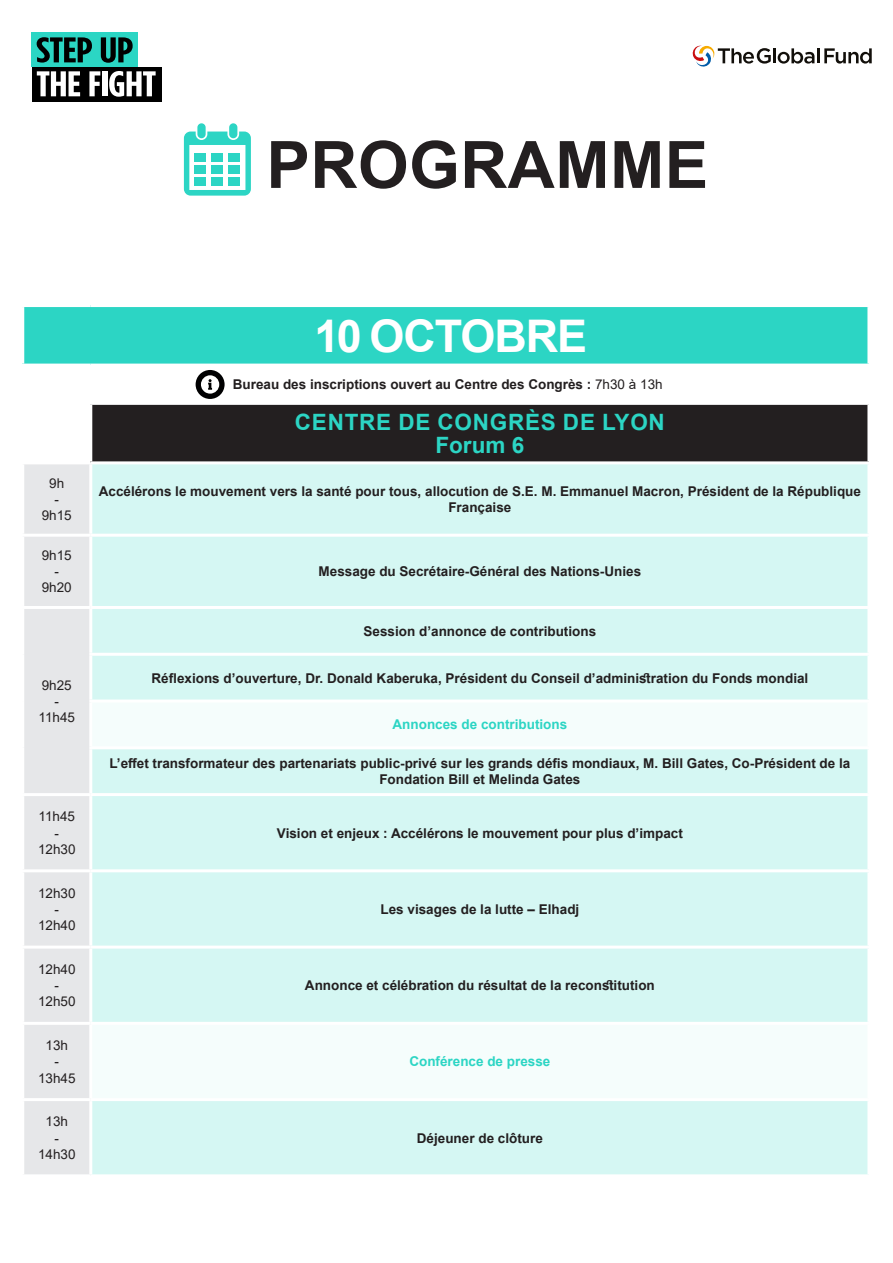
<style>
.page{position:relative;width:893px;height:1263px;background:#fff}
.page>*{position:absolute;margin:0;border:0;box-sizing:border-box;transform-origin:0 0}
.t1{font:700 65.4px "Arial";letter-spacing:.005em;color:#231f20}
.t2{font:700 45px "Arial";letter-spacing:-.025em;color:#fff}
.t3{font:700 22.5px/22.5px "Arial";letter-spacing:.035em;color:#2cd5c4;text-align:center}
.t4{font:700 13.5px/15.8px "Arial";color:#231f20;text-align:center}
.t5{font:13.5px/16.2px "Arial";color:#231f20;text-align:center}
.t6{font:700 13.5px "Arial";color:#2cd5c4}
.s1{font-weight:400}
</style>
<div class="page">
<svg style="left:692px;top:46px;width:79px;height:21px"></svg>
<hr style="left:773px;top:48px;width:3px;height:15px;background:#120f0a">
<svg style="left:778px;top:48px;width:36px;height:16px"></svg>
<hr style="left:817px;top:48px;width:3px;height:15px;background:#120f0a">
<svg style="left:824px;top:48px;width:48px;height:16px"></svg>
<svg style="left:184px;top:132px;width:67px;height:64px"></svg>
<div style="left:212px;top:177px;width:11px;height:8px;background:#2cd5c4"></div>
<div style="left:194px;top:177px;width:12px;height:8px;background:#2cd5c4"></div>
<div style="left:229px;top:165px;width:11px;height:8px;background:#2cd5c4"></div>
<div style="left:212px;top:165px;width:11px;height:8px;background:#2cd5c4"></div>
<div style="left:194px;top:165px;width:12px;height:8px;background:#2cd5c4"></div>
<div style="left:229px;top:153px;width:11px;height:8px;background:#2cd5c4"></div>
<div style="left:212px;top:153px;width:11px;height:8px;background:#2cd5c4"></div>
<div style="left:194px;top:153px;width:12px;height:8px;background:#2cd5c4"></div>
<div style="left:197px;top:123px;width:9px;height:15px;background:#2cd5c4;border-radius:4px"></div>
<div style="left:229px;top:123px;width:8px;height:15px;background:#2cd5c4;border-radius:4px"></div>
<div style="left:229px;top:177px;width:11px;height:8px;background:#2cd5c4"></div>
<div style="left:32px;top:32px;width:106px;height:35px;background:#2bd6c4"></div>
<div style="left:32px;top:67px;width:129px;height:35px;background:#000"></div>
<svg style="left:37px;top:37px;width:55px;height:26px"></svg>
<svg style="left:101px;top:37px;width:32px;height:26px"></svg>
<svg style="left:37px;top:71px;width:43px;height:25px"></svg>
<svg style="left:89px;top:71px;width:11px;height:25px"></svg>
<div style="left:102px;top:71px;width:5px;height:25px;background:#fff"></div>
<svg style="left:109px;top:71px;width:47px;height:26px"></svg>
<div style="left:23px;top:306px;width:846px;height:59px;background:#2cd5c4"></div>
<div style="left:91px;top:403px;width:778px;height:60px;background:#231f20"></div>
<div style="left:24px;top:464px;width:65px;height:710px;background:#e6e7e9"></div>
<div style="left:92px;top:464px;width:775px;height:710px;background:#d5f7f3"></div>
<svg style="left:92px;top:702px;width:775px;height:396px;fill:#d5f7f3"></svg>
<hr style="left:21px;top:534px;width:70px;height:3px;background:#fff">
<hr style="left:21px;top:606px;width:70px;height:3px;background:#fff">
<hr style="left:21px;top:793px;width:70px;height:3px;background:#fff">
<hr style="left:21px;top:869px;width:70px;height:3px;background:#fff">
<hr style="left:21px;top:945px;width:70px;height:3px;background:#fff">
<hr style="left:21px;top:1022px;width:70px;height:3px;background:#fff">
<hr style="left:21px;top:1098px;width:70px;height:3px;background:#fff">
<hr style="left:91px;top:534px;width:779px;height:3px;background:#fff">
<hr style="left:91px;top:606px;width:779px;height:3px;background:#fff">
<hr style="left:89px;top:653px;width:781px;height:3px;background:#fff">
<hr style="left:89px;top:699px;width:781px;height:3px;background:#fff">
<hr style="left:89px;top:746px;width:781px;height:3px;background:#fff">
<hr style="left:91px;top:793px;width:779px;height:3px;background:#fff">
<hr style="left:91px;top:869px;width:779px;height:3px;background:#fff">
<hr style="left:91px;top:945px;width:779px;height:3px;background:#fff">
<hr style="left:91px;top:1022px;width:779px;height:3px;background:#fff">
<hr style="left:91px;top:1098px;width:779px;height:3px;background:#fff">
<hr style="left:21px;top:304px;width:70px;height:3px;background:#fff">
<hr style="left:21px;top:307px;width:3px;height:57px;background:#fff">
<hr style="left:91px;top:304px;width:779px;height:3px;background:#fff">
<hr style="left:867px;top:307px;width:3px;height:57px;background:#fff">
<hr style="left:21px;top:364px;width:70px;height:3px;background:#fff">
<hr style="left:91px;top:364px;width:779px;height:3px;background:#fff">
<hr style="left:89px;top:402px;width:781px;height:3px;background:#fff">
<hr style="left:89px;top:405px;width:3px;height:56px;background:#fff">
<hr style="left:867px;top:405px;width:3px;height:56px;background:#fff">
<hr style="left:91px;top:461px;width:779px;height:3px;background:#fff">
<div style="left:196px;top:370px;width:29px;height:29px;background:#000001;border-radius:50%"></div>
<svg style="left:201px;top:375px;width:18px;height:19px"></svg>
<h1 class="t1" style="left:266px;top:119px;width:443px">programME</h1>
<h2 class="t2" style="left:314px;top:304px;width:274px">10 octobre</h2>
<p class="t4" style="left:233px;top:377px;width:431px">Bureau des inscriptions ouvert au Centre des Congrès : <span class="s1">7h30 à 13h</span></p>
<h3 class="t3" style="left:295px;top:411px;width:371px">Centre de Congrès de Lyon<br>Forum 6</h3>
<p class="t5" style="left:42px;top:475px;width:32px">9h<br>-<br>9h15</p>
<p class="t4" style="left:99px;top:484px;width:764px">Accélérons le mouvement vers la santé pour tous, allocution de S.E. M. Emmanuel Macron, Président de la République<br>Française</p>
<p class="t5" style="left:42px;top:547px;width:32px">9h15 -<br>9h20</p>
<p class="t4" style="left:319px;top:564px;width:324px">Message du Secrétaire-Général des Nations-Unies</p>
<p class="t5" style="left:39px;top:677px;width:38px">9h25 -<br>11h45</p>
<p class="t5" style="left:38px;top:808px;width:39px">11h45 -<br>12h30</p>
<p class="t5" style="left:38px;top:885px;width:39px">12h30 -<br>12h40</p>
<p class="t5" style="left:38px;top:961px;width:39px">12h40 -<br>12h50</p>
<p class="t5" style="left:38px;top:1037px;width:39px">13h<br>-<br>13h45</p>
<p class="t5" style="left:38px;top:1113px;width:39px">13h<br>-<br>14h30</p>
<p class="t4" style="left:364px;top:623px;width:234px">Session d’annonce de contributions</p>
<p class="t4" style="left:152px;top:670px;width:658px">Réflexions d’ouverture, Dr. Donald Kaberuka, Président du Conseil d’administration du Fonds mondial</p>
<p class="t6" style="left:392px;top:715px;width:176px">Annonces de contributions</p>
<p class="t4" style="left:109px;top:756px;width:742px">L’effet transformateur des partenariats public-privé sur les grands défis mondiaux, M. Bill Gates, Co-Président de la<br>Fondation Bill et Melinda Gates</p>
<p class="t4" style="left:277px;top:825px;width:407px">Vision et enjeux : Accélérons le mouvement pour plus d’impact</p>
<p class="t4" style="left:380px;top:901px;width:200px">Les visages de la lutte – Elhadj</p>
<p class="t4" style="left:305px;top:978px;width:351px">Annonce et célébration du résultat de la reconstitution</p>
<p class="t6" style="left:409px;top:1052px;width:143px">Conférence de presse</p>
<p class="t4" style="left:417px;top:1130px;width:128px">Déjeuner de clôture</p>
</div>
